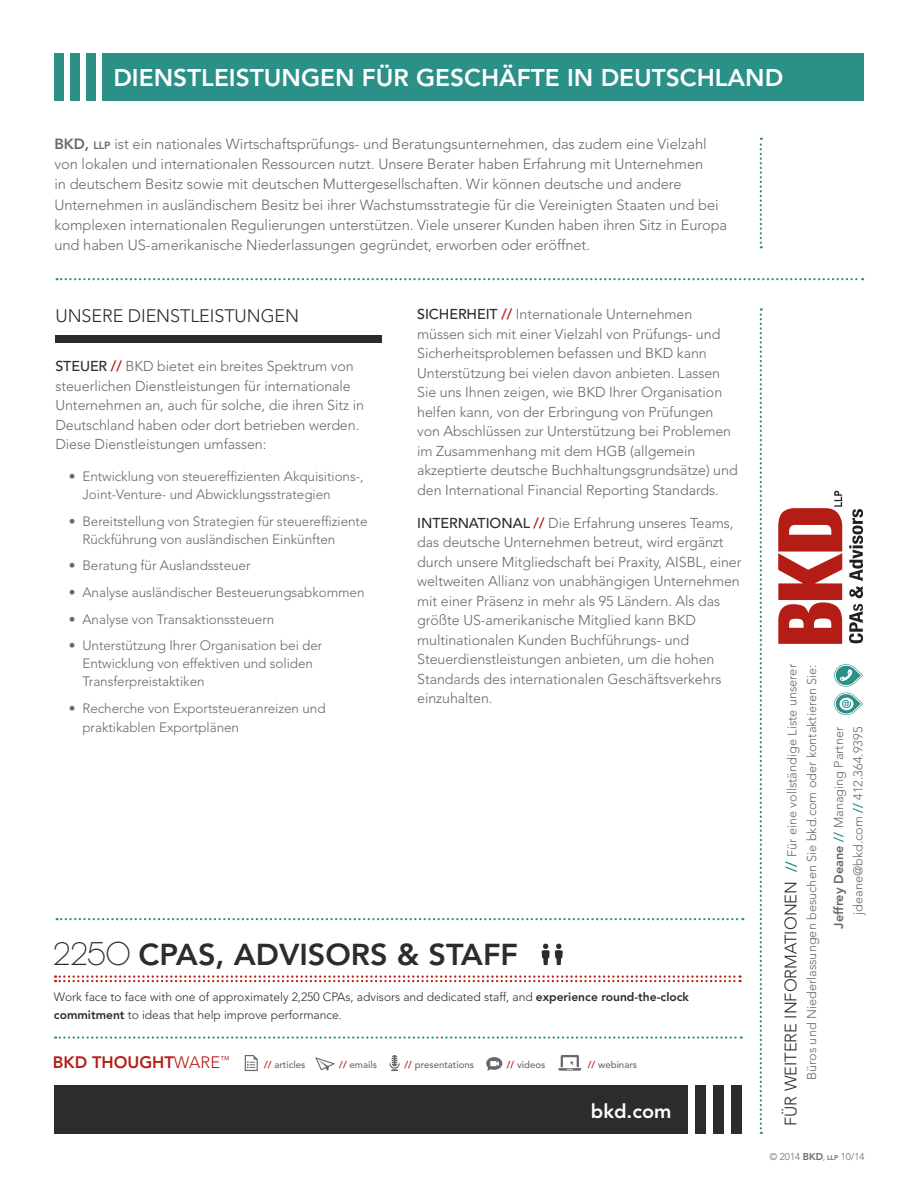
<style>
.page{position:relative;width:918px;height:1188px;background:#fff}
.page>*{position:absolute;margin:0;border:0;box-sizing:border-box;transform-origin:0 0}
.t1{font:800 30px "Avenir";color:#2e2b2c}
.t2{font:800 24px "Avenir";color:#fff}
.t3{font:800 19.5px "Avenir";color:#fff}
.t4{font:300 18px "Avenir";letter-spacing:-.005em;color:#2e2b2c}
.t5{font:800 16.5px "Avenir";color:#b41d15}
.t6{font:300 14.7px/20.2px "Avenir";letter-spacing:-.005em;color:#69696c}
.t7{font:300 14.25px/19.5px "Avenir";letter-spacing:-.005em;color:#69696c}
.t8{font:300 13.5px/18px "Avenir";letter-spacing:-.005em;color:#69696c}
.t9{font:300 12.75px/19.5px "Avenir";color:#69696c;text-align:right}
.t10{font:300 12px/18px "Avenir";color:#2e2b2c}
.t11{font:300 9.75px "Avenir";color:#69696c}
.t12{font:500 9.6px "Avenir";color:#69696c}
.s1{font-weight:800}
.s2{font-weight:800;font-size:10.5px}
.s3{font-weight:500;color:#2e2b2c}
.s4{font-weight:800;color:#b41d15}
.s5{font-family:"Chalet Paris Nineteen Seventy";font-weight:400;font-size:33px}
.s6{font-weight:300}
.s7{font-size:16.5px;color:#2e2b2c}
.s8{font-weight:800;font-size:14.7px;color:#2b9087}
.s9{font-weight:800;color:#2b9087}
.s10{font-weight:800;font-size:6.75px}
</style>
<div class="page">
<div style="left:86px;top:53px;width:9px;height:47px;background:#2b9087"></div>
<div style="left:70px;top:53px;width:10px;height:47px;background:#2b9087"></div>
<div style="left:54px;top:53px;width:10px;height:47px;background:#2b9087"></div>
<div style="left:102px;top:53px;width:762px;height:47px;background:#2b9087"></div>
<svg style="left:760px;top:138px;width:2px;height:110px"></svg>
<div style="left:55px;top:335px;width:327px;height:7px;background:#2e2b2c"></div>
<svg style="left:57px;top:918px;width:686px;height:2px"></svg>
<svg style="left:760px;top:308px;width:2px;height:826px"></svg>
<svg style="left:55px;top:1036px;width:687px;height:3px"></svg>
<svg style="left:834px;top:664px;width:29px;height:51px"></svg>
<div style="left:54px;top:1086px;width:634px;height:48px;background:#2e2b2c"></div>
<div style="left:731px;top:1086px;width:11px;height:48px;background:#2e2b2c"></div>
<div style="left:713px;top:1086px;width:11px;height:48px;background:#2e2b2c"></div>
<div style="left:695px;top:1086px;width:11px;height:48px;background:#2e2b2c"></div>
<svg style="left:778px;top:491px;width:64px;height:153px"></svg>
<svg style="left:849px;top:604px;width:14px;height:39px"></svg>
<svg style="left:849px;top:509px;width:14px;height:89px"></svg>
<svg style="left:57px;top:278px;width:806px;height:2px"></svg>
<svg style="left:558px;top:1055px;width:23px;height:16px"></svg>
<svg style="left:315px;top:1057px;width:20px;height:14px"></svg>
<svg style="left:245px;top:1055px;width:13px;height:16px"></svg>
<svg style="left:486px;top:1057px;width:16px;height:14px"></svg>
<svg style="left:389px;top:1055px;width:11px;height:16px"></svg>
<svg style="left:55px;top:975px;width:686px;height:7px"></svg>
<svg style="left:542px;top:944px;width:21px;height:21px"></svg>
<h2 class="t2" style="left:113px;top:63px;width:671px">DIENSTLEISTUNGEN FÜR GESCHÄFTE IN DEUTSCHLAND</h2>
<p class="t6" style="left:54px;top:134px;width:674px"><span class="s1">BKD,</span> <span class="s2">LLP</span> ist ein nationales Wirtschaftsprüfungs- und Beratungsunternehmen, das zudem eine Vielzahl von lokalen und internationalen Ressourcen nutzt. Unsere Berater haben Erfahrung mit Unternehmen<br>in deutschem Besitz sowie mit deutschen Muttergesellschaften. Wir können deutsche und andere Unternehmen in ausländischem Besitz bei ihrer Wachstumsstrategie für die Vereinigten Staaten und bei komplexen internationalen Regulierungen unterstützen. Viele unserer Kunden haben ihren Sitz in Europa und haben US-amerikanische Niederlassungen gegründet, erworben oder eröffnet.</p>
<p class="t4" style="left:55px;top:305px;width:245px">UNSERE DIENSTLEISTUNGEN</p>
<p class="t7" style="left:55px;top:357px;width:310px"><span class="s3">STEUER</span> <span class="s4">//</span> BKD bietet ein breites Spektrum von steuerlichen Dienstleistungen für internationale Unternehmen an, auch für solche, die ihren Sitz in Deutschland haben oder dort betrieben werden.<br>Diese Dienstleistungen umfassen:</p>
<p class="t8" style="left:82px;top:467px;width:283px;text-indent:-14px">• Entwicklung von steuereffizienten Akquisitions-,<br>Joint-Venture- und Abwicklungsstrategien</p>
<p class="t8" style="left:82px;top:512px;width:287px;text-indent:-14px">• Bereitstellung von Strategien für steuereffiziente<br>Rückführung von ausländischen Einkünften</p>
<p class="t8" style="left:69px;top:557px;width:183px">• Beratung für Auslandssteuer</p>
<p class="t8" style="left:69px;top:583px;width:297px">• Analyse ausländischer Besteuerungsabkommen</p>
<p class="t8" style="left:69px;top:610px;width:207px">• Analyse von Transaktionssteuern</p>
<p class="t8" style="left:82px;top:636px;width:241px;text-indent:-14px">• Unterstützung Ihrer Organisation bei der<br>Entwicklung von effektiven und soliden<br>Transferpreistaktiken</p>
<p class="t8" style="left:82px;top:698px;width:245px;line-height:19.5px;text-indent:-14px">• Recherche von Exportsteueranreizen und praktikablen Exportplänen</p>
<p class="t7" style="left:417px;top:305px;width:322px"><span class="s3">SICHERHEIT</span> <span class="s4">//</span> Internationale Unternehmen müssen sich mit einer Vielzahl von Prüfungs- und Sicherheitsproblemen befassen und BKD kann Unterstützung bei vielen davon anbieten. Lassen Sie uns Ihnen zeigen, wie BKD Ihrer Organisation helfen kann, von der Erbringung von Prüfungen von Abschlüssen zur Unterstützung bei Problemen im Zusammenhang mit dem HGB (allgemein akzeptierte deutsche Buchhaltungsgrundsätze) und den International Financial Reporting Standards.</p>
<p class="t7" style="left:417px;top:513px;width:326px"><span class="s3">INTERNATIONAL</span> <span class="s4">//</span> Die Erfahrung unseres Teams, das deutsche Unternehmen betreut, wird ergänzt durch unsere Mitgliedschaft bei Praxity, AISBL, einer weltweiten Allianz von unabhängigen Unternehmen mit einer Präsenz in mehr als 95 Ländern. Als das größte US-amerikanische Mitglied kann BKD multinationalen Kunden Buchführungs- und Steuerdienstleistungen anbieten, um die hohen Standards des internationalen Geschäftsverkehrs einzuhalten.</p>
<h1 class="t1" style="left:54px;top:937px;width:466px"><span class="s5">2250</span> CPAS, ADVISORS &amp; STAFF</h1>
<p class="t10" style="left:54px;top:988px;width:637px">Work face to face with one of approximately 2,250 CPAs, advisors and dedicated staff, and <span class="s1">experience round-the-clock commitment</span> to ideas that help improve performance.</p>
<p class="t5" style="left:53px;top:1053px;width:178px">BKD THOUGHT<span class="s6">WARE</span><sup>™</sup></p>
<p class="t12" style="left:264px;top:1059px;width:43px"><span class="s4">//</span> articles</p>
<p class="t12" style="left:339px;top:1059px;width:39px"><span class="s4">//</span> emails</p>
<p class="t12" style="left:404px;top:1059px;width:71px"><span class="s4">//</span> presentations</p>
<p class="t12" style="left:507px;top:1059px;width:40px"><span class="s4">//</span> videos</p>
<p class="t12" style="left:588px;top:1059px;width:51px"><span class="s4">//</span> webinars</p>
<h3 class="t3" style="left:591px;top:1099px;width:82px">bkd.com</h3>
<p class="t9" style="left:782px;top:1126px;width:463px;rotate:-90deg"><span class="s7">FÜR WEITERE INFORMATIONEN</span> <span class="s8">//</span> Für eine vollständige Liste unserer<br>Büros und Niederlassungen besuchen Sie bkd.com oder kontaktieren Sie:</p>
<p class="t9" style="left:829px;top:929px;width:203px;rotate:-90deg"><span class="s1">Jeffrey Deane</span> <span class="s9">//</span> Managing Partner jdeane@bkd.com <span class="s9">//</span> 412.364.9395</p>
<p class="t11" style="left:770px;top:1151px;width:97px">© 2014 <span class="s1">BKD</span><span class="s10">, LLP</span> 10/14</p>
</div>
